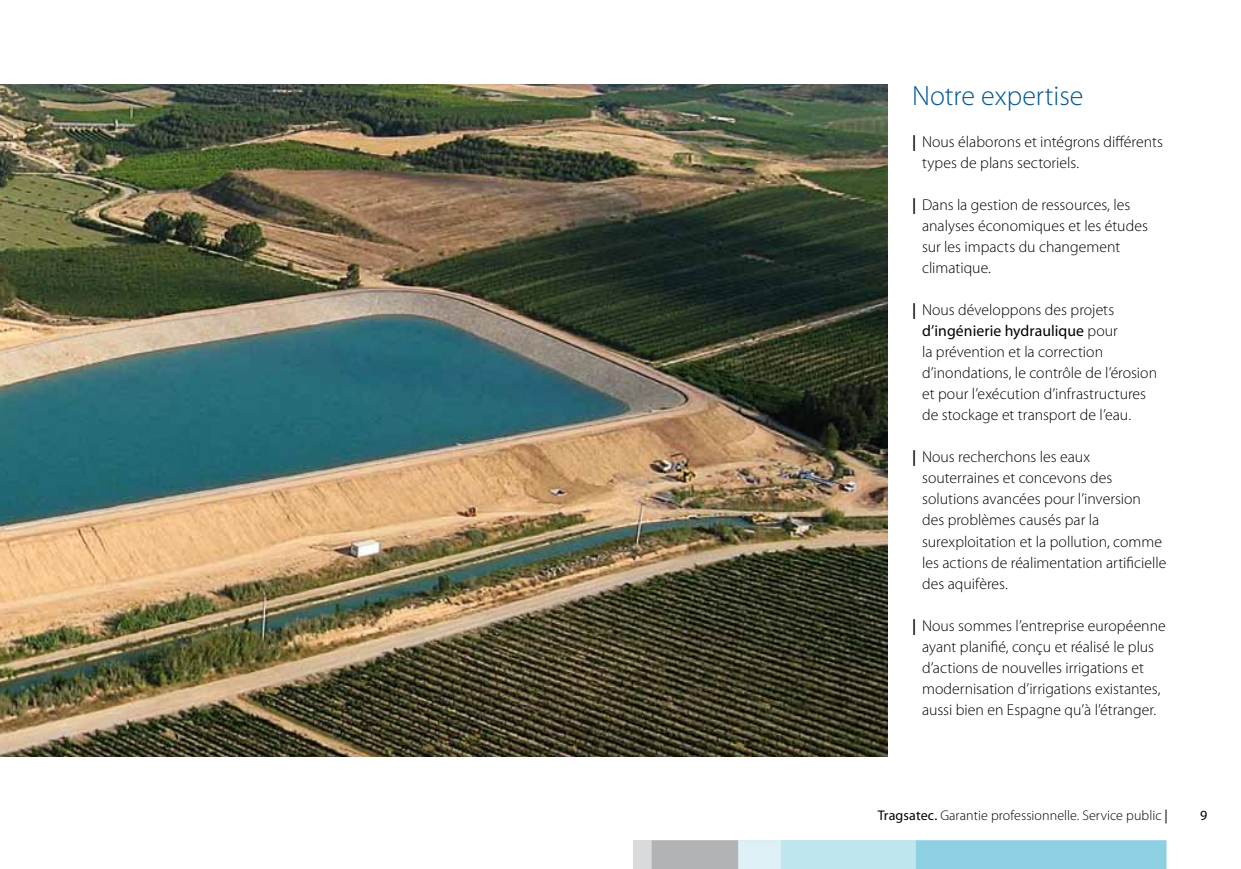
<style>
.page{position:relative;width:1241px;height:869px;background:#fff}
.page>*{position:absolute;margin:0;border:0;box-sizing:border-box;transform-origin:0 0}
.t1{font:300 28px "Myriad Pro";color:#005794}
.t2{font:300 15.75px/21px "Myriad Pro";color:#000}
.t3{font:300 14px "Myriad Pro";letter-spacing:.005em;color:#000}
.t4{font:14px "Myriad Pro";color:#000}
.s1{font-weight:600}
.s2{font-weight:400}
</style>
<div class="page">
<div style="left:632px;top:839px;width:19px;height:29px;background:#d9dadb"></div>
<svg style="left:651px;top:840px;width:515px;height:28px;background:#a7d3de"></svg>
<img style="left:0;top:84px;width:887px;height:672px">
<h1 class="t1" style="left:912px;top:80px;width:173px">Notre expertise</h1>
<p class="t2" style="left:921px;top:132px;width:242px;text-indent:-10px"><span class="s1">|</span> Nous élaborons et intégrons différents types de plans sectoriels.</p>
<p class="t2" style="left:921px;top:195px;width:227px;text-indent:-10px"><span class="s1">|</span> Dans la gestion de ressources, les analyses économiques et les études sur les impacts du changement climatique.</p>
<p class="t2" style="left:921px;top:300px;width:236px;text-indent:-10px"><span class="s1">|</span> Nous développons des projets <span class="s2">d’ingénierie hydraulique</span> pour<br>la prévention et la correction d’inondations, le contrôle de l’érosion et pour l’exécution d’infrastructures de stockage et transport de l’eau.</p>
<p class="t2" style="left:921px;top:446px;width:246px;text-indent:-10px"><span class="s1">|</span> Nous recherchons les eaux souterraines et concevons des solutions avancées pour l’inversion des problèmes causés par la surexploitation et la pollution, comme les actions de réalimentation artificielle des aquifères.</p>
<p class="t2" style="left:921px;top:614px;width:245px;text-indent:-10px"><span class="s1">|</span> Nous sommes l’entreprise européenne ayant planifié, conçu et réalisé le plus d’actions de nouvelles irrigations et modernisation d’irrigations existantes, aussi bien en Espagne qu’à l’étranger.</p>
<p class="t3" style="left:877px;top:807px;width:292px"><span class="s2">Tragsatec.</span> Garantie professionnelle. Service public <span class="s2">|</span></p>
<p class="t4" style="left:1199px;top:807px;width:9px">9</p>
</div>
